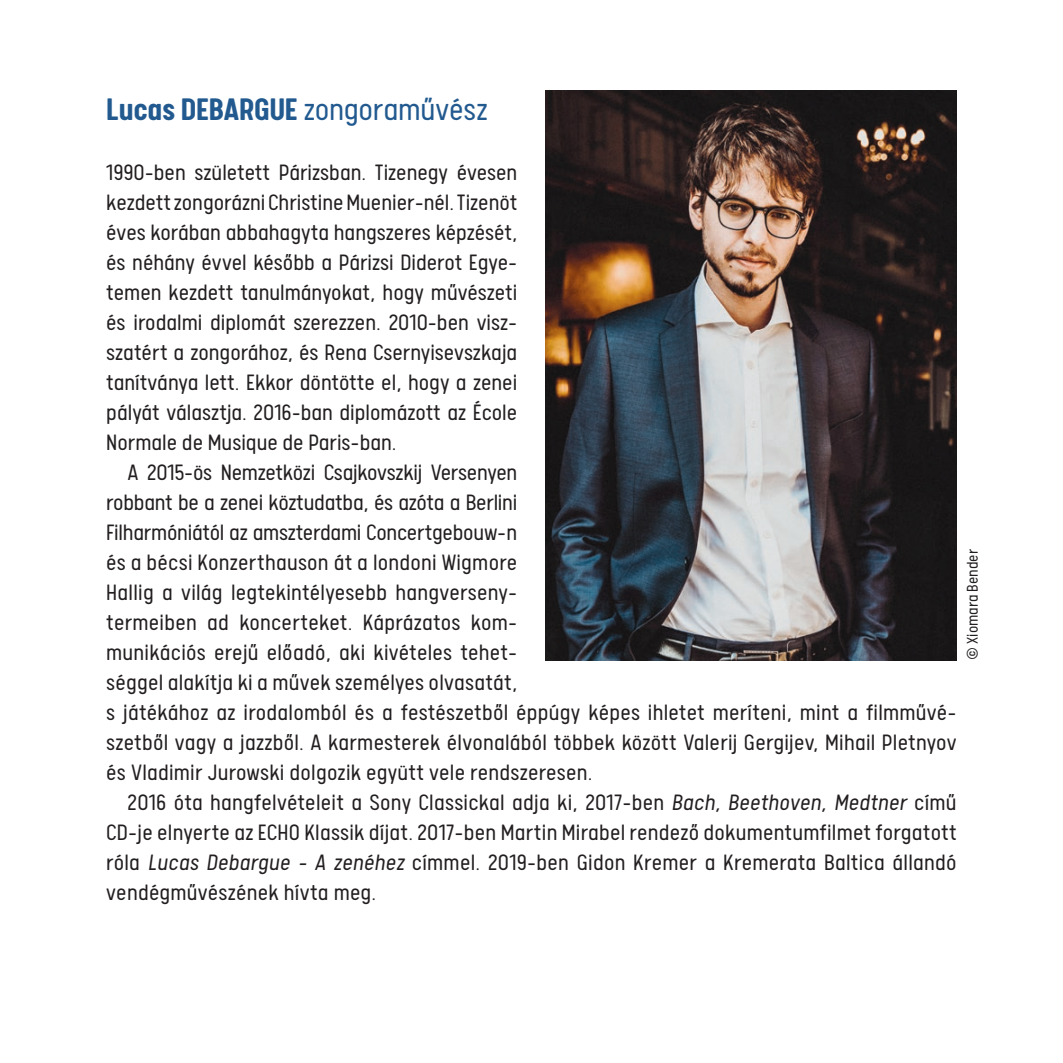
<style>
.page{position:relative;width:1063px;height:1063px;background:#fff}
.page>*{position:absolute;margin:0;border:0;box-sizing:border-box;transform-origin:0 0}
.t1{font:700 35px "Calps";letter-spacing:-.005em;color:#225a90}
.t2{font:300 25px/30px "Calps Concerto";letter-spacing:.01em;color:#231f20;text-align:justify}
.t3{font:300 17.5px "Calps Concerto";color:#231f20}
.s1{font-family:"Calps Concerto";font-weight:300}
.s2{font-family:"Calps";font-style:italic}
</style>
<div class="page">
<img style="left:546px;top:90px;width:411px;height:570px">
<h1 class="t1" style="left:106px;top:88px;width:383px">Lucas DEBARGUE <span class="s1">zongoraművész</span></h1>
<p class="t2" style="left:106px;top:156px;width:413px">1990-ben született Párizsban. Tizenegy évesen kezdett zongorázni Christine Muenier-nél. Tizenöt éves korában abbahagyta hangszeres képzését, és néhány évvel később a Párizsi Diderot Egye&shy;temen kezdett tanulmányokat, hogy művészeti és irodalmi diplomát szerezzen. 2010-ben vis - szatért a zongorához, és Rena Csernyisevszkaja tanítványa lett. Ekkor döntötte el, hogy a zenei pályát választja. 2016-ban diplomázott az École Normale de Musique de Paris-ban.</p>
<p class="t2" style="left:106px;top:456px;width:852px;text-align:left;text-indent:21px">A 2015-ös Nemzetközi Csajkovszkij Versenyen<br>robbant be a zenei köztudatba, és azóta a Berlini<br>Filharmóniától az amszterdami Concertgebouw-n<br>és a bécsi Konzerthauson át a londoni Wigmore<br>Hallig a világ legtekintélyesebb hangverseny-<br>termeiben ad koncerteket. Káprázatos kom-<br>munikációs erejű előadó, aki kivételes tehet-<br>séggel alakítja ki a művek személyes olvasatát,<br>s játékához az irodalomból és a festészetből éppúgy képes ihletet meríteni, mint a filmművé&shy;szetből vagy a jazzből. A karmesterek élvonalából többek között Valerij Gergijev, Mihail Pletnyov és Vladimir Jurowski dolgozik együtt vele rendszeresen.</p>
<p class="t2" style="left:106px;top:786px;width:852px;text-indent:21px">2016 óta hangfelvételeit a Sony Classickal adja ki, 2017-ben <span class="s2">Bach, Beethoven, Medtner</span> című CD-je elnyerte az ECHO Klassik díjat. 2017-ben Martin Mirabel rendező dokumentumfilmet forgatott róla <span class="s2">Lucas Debargue – A zenéhez</span> címmel. 2019-ben Gidon Kremer a Kremerata Baltica állandó vendégművészének hívta meg.</p>
<p class="t3" style="left:963px;top:660px;width:112px;rotate:-90deg">© Xiomara Bender</p>
</div>
